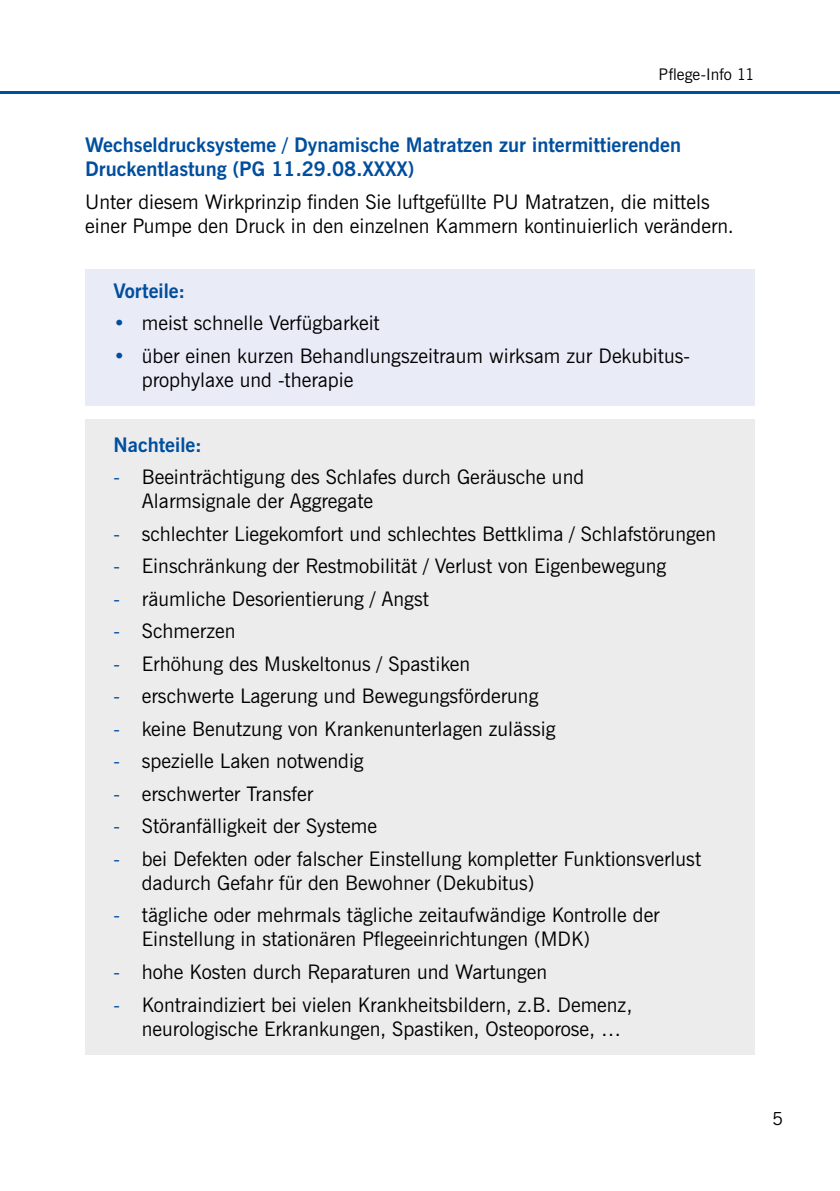
<style>
.page{position:relative;width:840px;height:1191px;background:#fff}
.page>*{position:absolute;margin:0;border:0;box-sizing:border-box;transform-origin:0 0}
.t1{font:20px/24px "News Gothic BT";color:#000}
.t2{font:700 20px/24px "News Gothic BT";color:#004e9e}
.t3{font:18px "News Gothic BT";color:#000}
.t4{font:16px "News Gothic BT";letter-spacing:.005em;color:#000}
.s1{color:#004e9e}
</style>
<div class="page">
<hr style="left:0;top:91px;width:839px;height:3px;background:#004e9e">
<div style="left:85px;top:420px;width:669px;height:634px;background:#ececed"></div>
<div style="left:85px;top:269px;width:669px;height:136px;background:#e9ebf7"></div>
<p class="t4" style="left:658px;top:65px;width:98px">Pflege-Info 11</p>
<p class="t2" style="left:85px;top:133px;width:597px">Wechseldrucksysteme / Dynamische Matratzen zur intermittierenden<br>Druckentlastung (PG 11.29.08.XXXX)</p>
<p class="t1" style="left:85px;top:189px;width:650px">Unter diesem Wirkprinzip finden Sie luftgefüllte PU Matratzen, die mittels einer Pumpe den Druck in den einzelnen Kammern kontinuierlich verändern.</p>
<p class="t2" style="left:113px;top:278px;width:73px">Vorteile:</p>
<p class="t1" style="left:113px;top:311px;width:267px"><span class="s1">•</span> meist schnelle Verfügbarkeit</p>
<p class="t1" style="left:142px;top:343px;width:547px;text-indent:-28px"><span class="s1">•</span> über einen kurzen Behandlungszeitraum wirksam zur Dekubitus&shy;prophylaxe und -therapie</p>
<p class="t2" style="left:113px;top:432px;width:90px">Nachteile:</p>
<p class="t1" style="left:142px;top:465px;width:443px;text-indent:-28px"><span class="s1">-</span> Beeinträchtigung des Schlafes durch Geräusche und<br>Alarmsignale der Aggregate</p>
<p class="t1" style="left:113px;top:521px;width:604px"><span class="s1">-</span> schlechter Liegekomfort und schlechtes Bettklima / Schlafstörungen</p>
<p class="t1" style="left:113px;top:554px;width:554px"><span class="s1">-</span> Einschränkung der Restmobilität / Verlust von Eigenbewegung</p>
<p class="t1" style="left:113px;top:586px;width:317px"><span class="s1">-</span> räumliche Desorientierung / Angst</p>
<p class="t1" style="left:113px;top:619px;width:124px"><span class="s1">-</span> Schmerzen</p>
<p class="t1" style="left:113px;top:651px;width:358px"><span class="s1">-</span> Erhöhung des Muskeltonus / Spastiken</p>
<p class="t1" style="left:113px;top:684px;width:426px"><span class="s1">-</span> erschwerte Lagerung und Bewegungsförderung</p>
<p class="t1" style="left:113px;top:716px;width:443px"><span class="s1">-</span> keine Benutzung von Krankenunterlagen zulässig</p>
<p class="t1" style="left:113px;top:749px;width:251px"><span class="s1">-</span> spezielle Laken notwendig</p>
<p class="t1" style="left:113px;top:781px;width:201px"><span class="s1">-</span> erschwerter Transfer</p>
<p class="t1" style="left:113px;top:814px;width:265px"><span class="s1">-</span> Störanfälligkeit der Systeme</p>
<p class="t1" style="left:142px;top:846px;width:560px;text-indent:-28px"><span class="s1">-</span> bei Defekten oder falscher Einstellung kompletter Funktionsverlust dadurch Gefahr für den Bewohner (Dekubitus)</p>
<p class="t1" style="left:142px;top:903px;width:519px;text-indent:-28px"><span class="s1">-</span> tägliche oder mehrmals tägliche zeitaufwändige Kontrolle der<br>Einstellung in stationären Pflegeeinrichtungen (MDK)</p>
<p class="t1" style="left:113px;top:959px;width:435px"><span class="s1">-</span> hohe Kosten durch Reparaturen und Wartungen</p>
<p class="t1" style="left:142px;top:992px;width:491px;text-indent:-28px"><span class="s1">-</span> Kontraindiziert bei vielen Krankheitsbildern, z.B. Demenz, neurologische Erkrankungen, Spastiken, Osteoporose, …</p>
<p class="t3" style="left:771px;top:1108px;width:12px">5</p>
</div>
